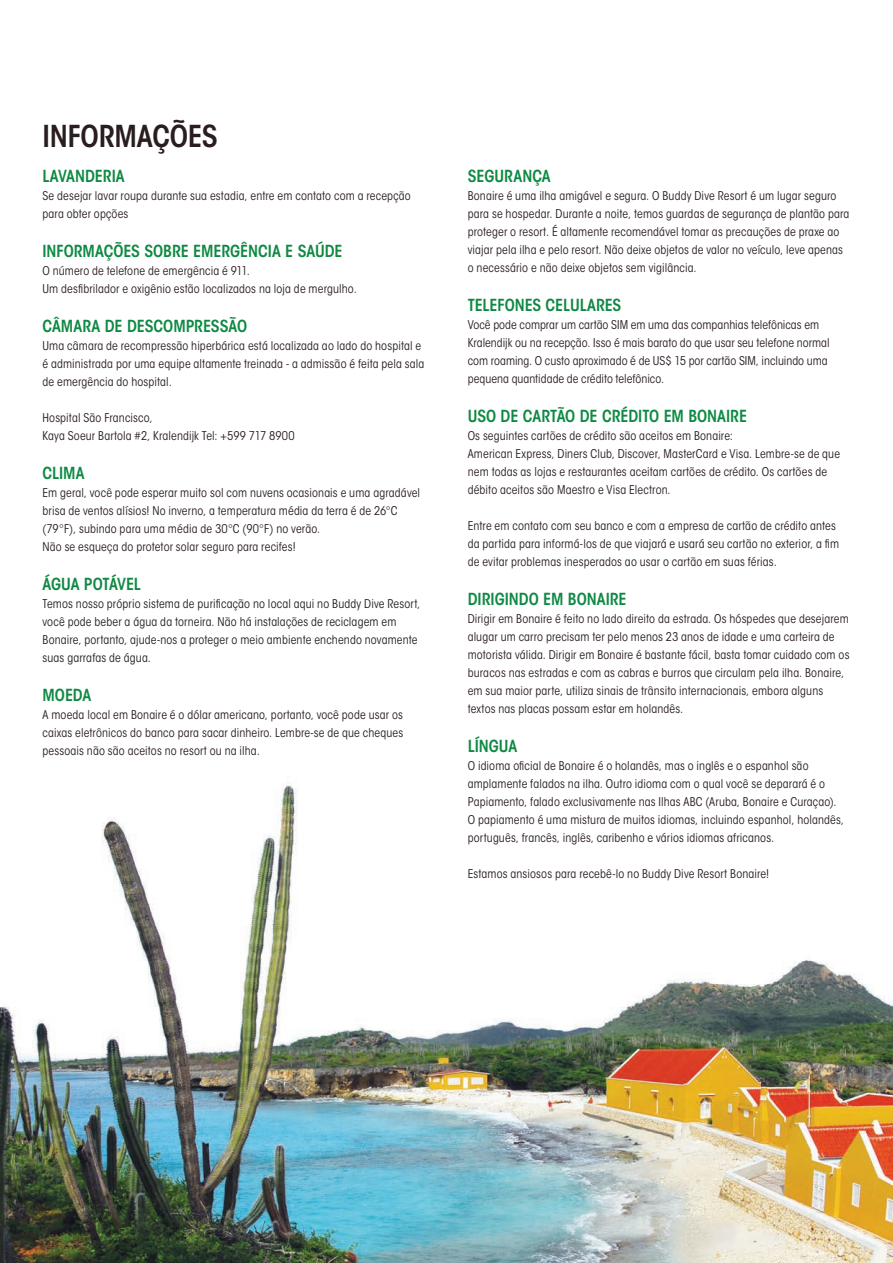
<style>
.page{position:relative;width:893px;height:1263px;background:#fff}
.page>*{position:absolute;margin:0;border:0;box-sizing:border-box;transform-origin:0 0}
.ybw_body_story{font:600 condensed 30px "ITC Avant Garde Std";letter-spacing:-.01em;color:#291d1f}
.ybw_body_story-2{font:600 condensed 16.5px "ITC Avant Garde Std";letter-spacing:-.005em;color:#0e8943}
.ybw_body_story-3{font:condensed 12px/18px "ITC Avant Garde Std";letter-spacing:.01em;color:#291d1f}
.ybw_body_story-4{font:condensed 12px/18px "ITC Avant Garde Std";letter-spacing:.01em;color:#231f20}
</style>
<div class="page">
<img style="left:0;top:782px;width:893px;height:481px">
<p class="ybw_body_story" style="left:43px;top:117px;width:177px">INFORMAÇÕES</p>
<p class="ybw_body_story-2" style="left:43px;top:166px;width:84px">LAVANDERIA</p>
<p class="ybw_body_story-3" style="left:43px;top:187px;width:370px">Se desejar lavar roupa durante sua estadia, entre em contato com a recepção para obter opções</p>
<p class="ybw_body_story-2" style="left:43px;top:241px;width:302px">INFORMAÇÕES SOBRE EMERGÊNCIA E SAÚDE</p>
<p class="ybw_body_story-3" style="left:43px;top:262px;width:209px">O número de telefone de emergência é 911.</p>
<p class="ybw_body_story-3" style="left:43px;top:280px;width:316px">Um desfibrilador e oxigênio estão localizados na loja de mergulho.</p>
<p class="ybw_body_story-2" style="left:43px;top:316px;width:206px">CÂMARA DE DESCOMPRESSÃO</p>
<p class="ybw_body_story-3" style="left:43px;top:337px;width:383px">Uma câmara de recompressão hiperbárica está localizada ao lado do hospital e é administrada por uma equipe altamente treinada - a admissão é feita pela sala de emergência do hospital.</p>
<p class="ybw_body_story-3" style="left:43px;top:409px;width:112px">Hospital São Francisco,</p>
<p class="ybw_body_story-3" style="left:43px;top:427px;width:254px">Kaya Soeur Bartola #2, Kralendijk Tel: +599 717 8900</p>
<p class="ybw_body_story-2" style="left:43px;top:463px;width:43px">CLIMA</p>
<p class="ybw_body_story-3" style="left:43px;top:484px;width:379px">Em geral, você pode esperar muito sol com nuvens ocasionais e uma agradável brisa de ventos alísios! No inverno, a temperatura média da terra é de 26°C (79°F), subindo para uma média de 30°C (90°F) no verão.</p>
<p class="ybw_body_story-3" style="left:43px;top:538px;width:255px">Não se esqueça do protetor solar seguro para recifes!</p>
<p class="ybw_body_story-2" style="left:43px;top:574px;width:100px">ÁGUA POTÁVEL</p>
<p class="ybw_body_story-4" style="left:43px;top:595px;width:379px">Temos nosso próprio sistema de purificação no local aqui no Buddy Dive Resort, você pode beber a água da torneira. Não há instalações de reciclagem em Bonaire, portanto, ajude-nos a proteger o meio ambiente enchendo novamente suas garrafas de água.</p>
<p class="ybw_body_story-2" style="left:43px;top:685px;width:50px">MOEDA</p>
<p class="ybw_body_story-3" style="left:43px;top:706px;width:362px;text-align:justify">A moeda local em Bonaire é o dólar americano, portanto, você pode usar os caixas eletrônicos do banco para sacar dinheiro. Lembre-se de que cheques pessoais não são aceitos no resort ou na ilha.</p>
<p class="ybw_body_story-2" style="left:468px;top:166px;width:84px">SEGURANÇA</p>
<p class="ybw_body_story-3" style="left:468px;top:187px;width:383px">Bonaire é uma ilha amigável e segura. O Buddy Dive Resort é um lugar seguro para se hospedar. Durante a noite, temos guardas de segurança de plantão para proteger o resort. É altamente recomendável tomar as precauções de praxe ao viajar pela ilha e pelo resort. Não deixe objetos de valor no veículo, leve apenas o necessário e não deixe objetos sem vigilância.</p>
<p class="ybw_body_story-2" style="left:468px;top:295px;width:155px">TELEFONES CELULARES</p>
<p class="ybw_body_story-3" style="left:468px;top:316px;width:363px">Você pode comprar um cartão SIM em uma das companhias telefônicas em Kralendijk ou na recepção. Isso é mais barato do que usar seu telefone normal com roaming. O custo aproximado é de US$ 15 por cartão SIM, incluindo uma pequena quantidade de crédito telefônico.</p>
<p class="ybw_body_story-2" style="left:468px;top:406px;width:281px">USO DE CARTÃO DE CRÉDITO EM BONAIRE</p>
<p class="ybw_body_story-3" style="left:468px;top:427px;width:267px">Os seguintes cartões de crédito são aceitos em Bonaire:</p>
<p class="ybw_body_story-3" style="left:468px;top:445px;width:374px">American Express, Diners Club, Discover, MasterCard e Visa. Lembre-se de que nem todas as lojas e restaurantes aceitam cartões de crédito. Os cartões de débito aceitos são Maestro e Visa Electron.</p>
<p class="ybw_body_story-3" style="left:468px;top:517px;width:373px">Entre em contato com seu banco e com a empresa de cartão de crédito antes da partida para informá-los de que viajará e usará seu cartão no exterior, a fim de evitar problemas inesperados ao usar o cartão em suas férias.</p>
<p class="ybw_body_story-2" style="left:468px;top:589px;width:160px">DIRIGINDO EM BONAIRE</p>
<p class="ybw_body_story-3" style="left:468px;top:610px;width:383px">Dirigir em Bonaire é feito no lado direito da estrada. Os hóspedes que desejarem alugar um carro precisam ter pelo menos 23 anos de idade e uma carteira de motorista válida. Dirigir em Bonaire é bastante fácil, basta tomar cuidado com os buracos nas estradas e com as cabras e burros que circulam pela ilha. Bonaire, em sua maior parte, utiliza sinais de trânsito internacionais, embora alguns textos nas placas possam estar em holandês.</p>
<p class="ybw_body_story-2" style="left:468px;top:736px;width:51px">LÍNGUA</p>
<p class="ybw_body_story-3" style="left:468px;top:757px;width:378px">O idioma oficial de Bonaire é o holandês, mas o inglês e o espanhol são amplamente falados na ilha. Outro idioma com o qual você se deparará é o Papiamento, falado exclusivamente nas Ilhas ABC (Aruba, Bonaire e Curaçao).<br>O papiamento é uma mistura de muitos idiomas, incluindo espanhol, holandês, português, francês, inglês, caribenho e vários idiomas africanos.</p>
<p class="ybw_body_story-3" style="left:468px;top:865px;width:303px">Estamos ansiosos para recebê-lo no Buddy Dive Resort Bonaire!</p>
</div>
